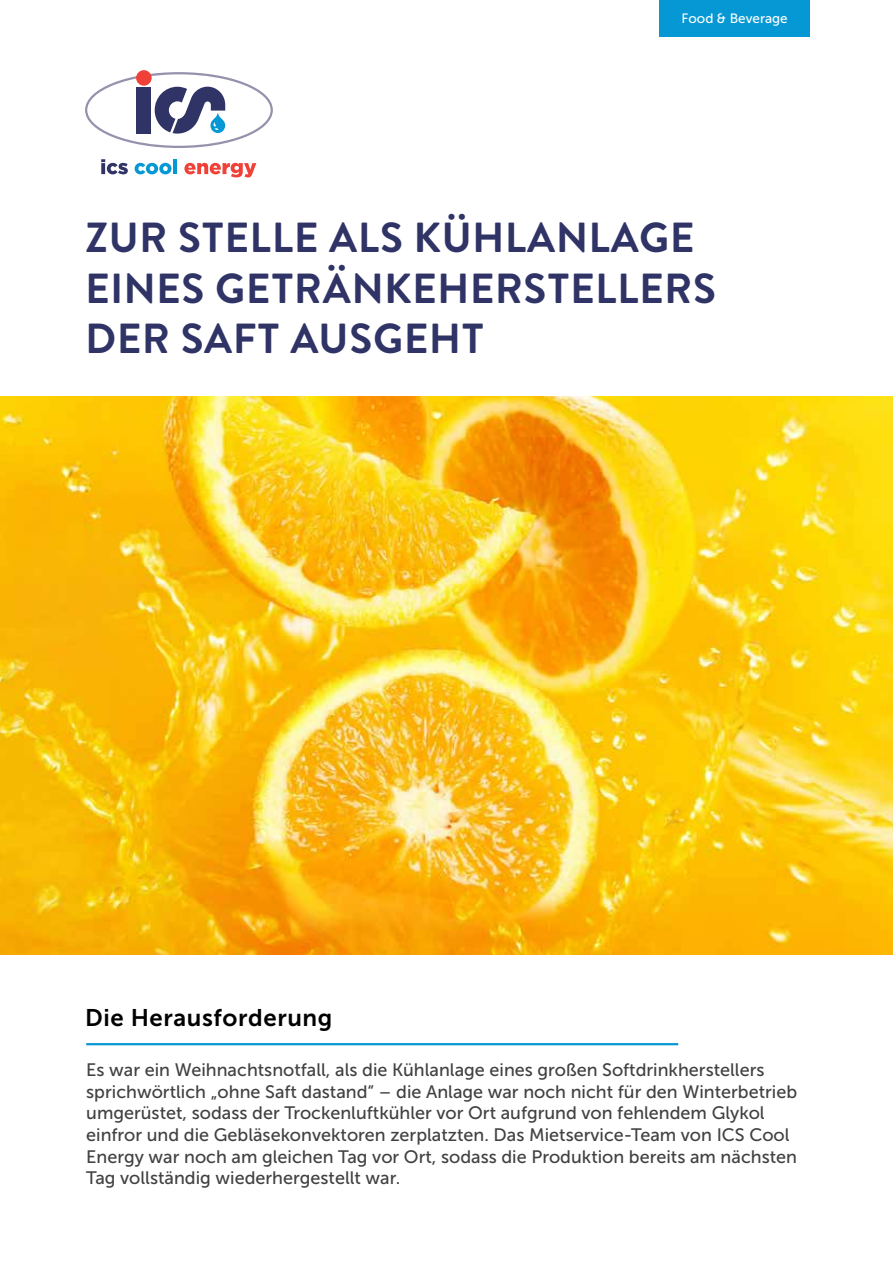
<style>
.page{position:relative;width:893px;height:1263px;background:#fff}
.page>*{position:absolute;margin:0;border:0;box-sizing:border-box;transform-origin:0 0}
.t1{font:700 42px/50.4px "Brandon Text";letter-spacing:.02em;color:#2f3365}
.t2{font:24px "Museo Sans 700";letter-spacing:.025em;color:#000}
.t3{font:18px/21.6px "Museo Sans 500";color:#414042}
.t4{font:13.5px "Museo Sans 500";color:#fff}
</style>
<div class="page">
<hr style="left:86px;top:1043px;width:592px;height:2px;background:#0698d5">
<svg style="left:136px;top:70px;width:16px;height:16px"></svg>
<svg style="left:85px;top:72px;width:188px;height:76px"></svg>
<svg style="left:101px;top:159px;width:27px;height:15px"></svg>
<svg style="left:135px;top:163px;width:36px;height:11px"></svg>
<hr style="left:173px;top:159px;width:4px;height:15px;background:#0698d5">
<svg style="left:184px;top:163px;width:72px;height:14px"></svg>
<div style="left:659px;top:0;width:151px;height:36px;background:#0698d5"></div>
<img style="left:0;top:396px;width:893px;height:559px">
<p class="t4" style="left:681px;top:11px;width:108px">Food &amp; Beverage</p>
<h1 class="t1" style="left:85px;top:212px;width:629px">ZUR STELLE ALS KÜHLANLAGE<br>EINES GETRÄNKEHERSTELLERS<br>DER SAFT AUSGEHT</h1>
<h2 class="t2" style="left:85px;top:1004px;width:249px">Die Herausforderung</h2>
<p class="t3" style="left:86px;top:1059px;width:712px">Es war ein Weihnachtsnotfall, als die Kühlanlage eines großen Softdrinkherstellers sprichwörtlich „ohne Saft dastand“ – die Anlage war noch nicht für den Winterbetrieb umgerüstet, sodass der Trockenluftkühler vor Ort aufgrund von fehlendem Glykol einfror und die Gebläsekonvektoren zerplatzten. Das Mietservice-Team von ICS Cool Energy war noch am gleichen Tag vor Ort, sodass die Produktion bereits am nächsten Tag vollständig wiederhergestellt war.</p>
</div>
